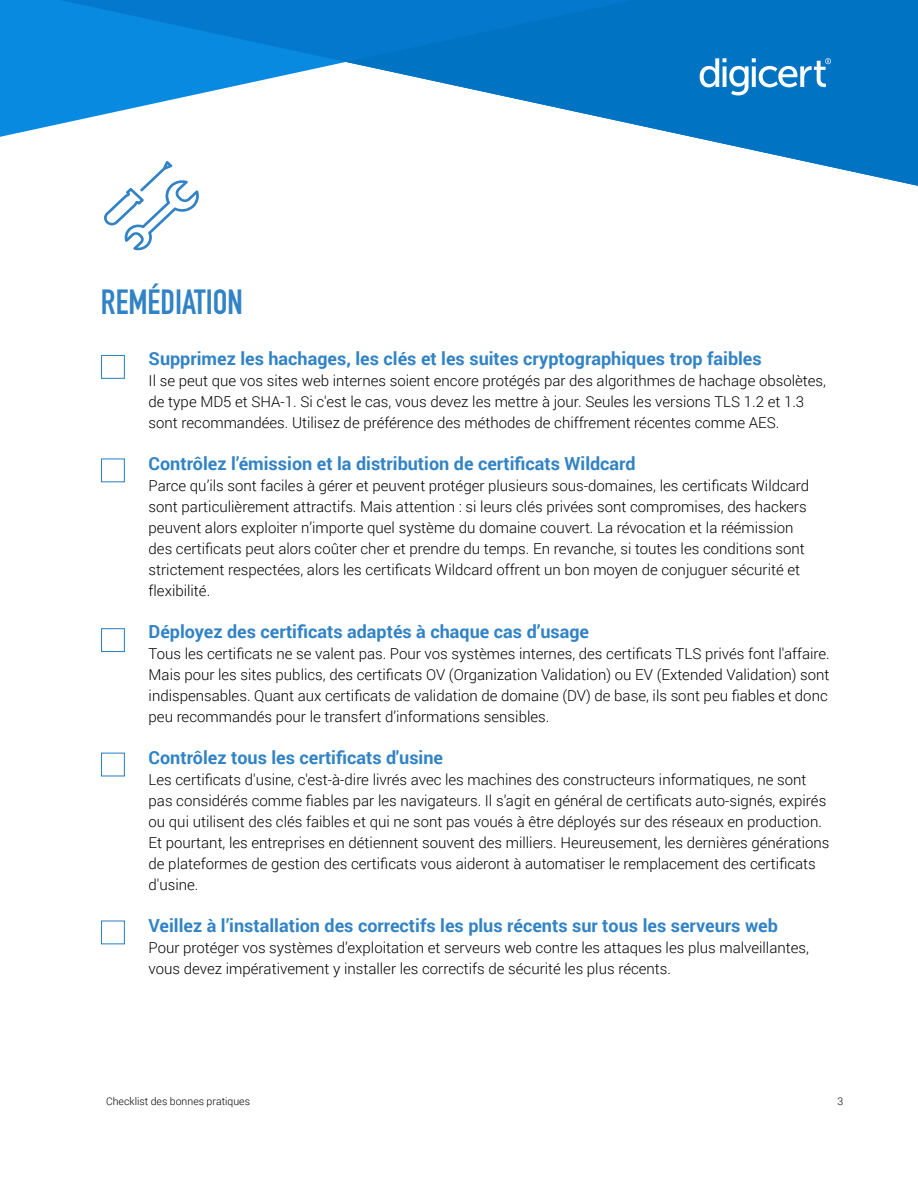
<style>
.page{position:relative;width:918px;height:1188px;background:#fff}
.page>*{position:absolute;margin:0;border:0;box-sizing:border-box;transform-origin:0 0}
.t1{font:700 34.5px "DIN Condensed";color:#3183c5}
.t2{font:700 18px "Roboto";color:#3183c5}
.t3{font:300 15px/21px "Roboto";color:#000}
.t4{font:300 10.5px "Roboto";color:#000}
</style>
<div class="page">
<svg style="left:0;top:0;width:345px;height:137px;fill:#088ae0"></svg>
<svg style="left:346px;top:0;width:572px;height:186px;fill:#0073c2"></svg>
<svg style="left:60px;top:0;width:572px;height:62px;background:#037bce"></svg>
<svg style="left:700px;top:58px;width:131px;height:37px"></svg>
<svg style="left:104px;top:161px;width:95px;height:89px"></svg>
<div style="left:101px;top:355px;width:24px;height:24px;border:1px solid #3183c5"></div>
<div style="left:101px;top:458px;width:24px;height:24px;border:1px solid #3183c5"></div>
<div style="left:101px;top:628px;width:24px;height:24px;border:1px solid #3183c5"></div>
<div style="left:101px;top:753px;width:24px;height:24px;border:1px solid #3183c5"></div>
<div style="left:101px;top:920px;width:24px;height:24px;border:1px solid #3183c5"></div>
<h1 class="t1" style="left:101px;top:279px;width:143px">REMÉDIATION</h1>
<p class="t2" style="left:149px;top:346px;width:615px">Supprimez les hachages, les clés et les suites cryptographiques trop faibles</p>
<p class="t3" style="left:149px;top:370px;width:679px">Il se peut que vos sites web internes soient encore protégés par des algorithmes de hachage obsolètes, de type MD5 et SHA-1. Si c'est le cas, vous devez les mettre à jour. Seules les versions TLS 1.2 et 1.3 sont recommandées. Utilisez de préférence des méthodes de chiffrement récentes comme AES.</p>
<p class="t2" style="left:149px;top:451px;width:489px">Contrôlez l’émission et la distribution de certificats Wildcard</p>
<p class="t3" style="left:149px;top:475px;width:662px">Parce qu’ils sont faciles à gérer et peuvent protéger plusieurs sous-domaines, les certificats Wildcard sont particulièrement attractifs. Mais attention : si leurs clés privées sont compromises, des hackers peuvent alors exploiter n’importe quel système du domaine couvert. La révocation et la réémission des certificats peut alors coûter cher et prendre du temps. En revanche, si toutes les conditions sont strictement respectées, alors les certificats Wildcard offrent un bon moyen de conjuguer sécurité et flexibilité.</p>
<p class="t2" style="left:149px;top:619px;width:442px">Déployez des certificats adaptés à chaque cas d’usage</p>
<p class="t3" style="left:149px;top:643px;width:683px">Tous les certificats ne se valent pas. Pour vos systèmes internes, des certificats TLS privés font l'affaire.<br>Mais pour les sites publics, des certificats OV (Organization Validation) ou EV (Extended Validation) sont indispensables. Quant aux certificats de validation de domaine (DV) de base, ils sont peu fiables et donc peu recommandés pour le transfert d’informations sensibles.</p>
<p class="t2" style="left:149px;top:745px;width:296px">Contrôlez tous les certificats d'usine</p>
<p class="t3" style="left:149px;top:769px;width:682px">Les certificats d'usine, c'est-à-dire livrés avec les machines des constructeurs informatiques, ne sont pas considérés comme fiables par les navigateurs. Il s’agit en général de certificats auto-signés, expirés ou qui utilisent des clés faibles et qui ne sont pas voués à être déployés sur des réseaux en production.<br>Et pourtant, les entreprises en détiennent souvent des milliers. Heureusement, les dernières générations de plateformes de gestion des certificats vous aideront à automatiser le remplacement des certificats d'usine.</p>
<p class="t2" style="left:149px;top:913px;width:631px">Veillez à l’installation des correctifs les plus récents sur tous les serveurs web</p>
<p class="t3" style="left:149px;top:937px;width:662px">Pour protéger vos systèmes d’exploitation et serveurs web contre les attaques les plus malveillantes, vous devez impérativement y installer les correctifs de sécurité les plus récents.</p>
<p class="t4" style="left:106px;top:1094px;width:145px">Checklist des bonnes pratiques</p>
<p class="t4" style="left:837px;top:1094px;width:7px">3</p>
</div>
